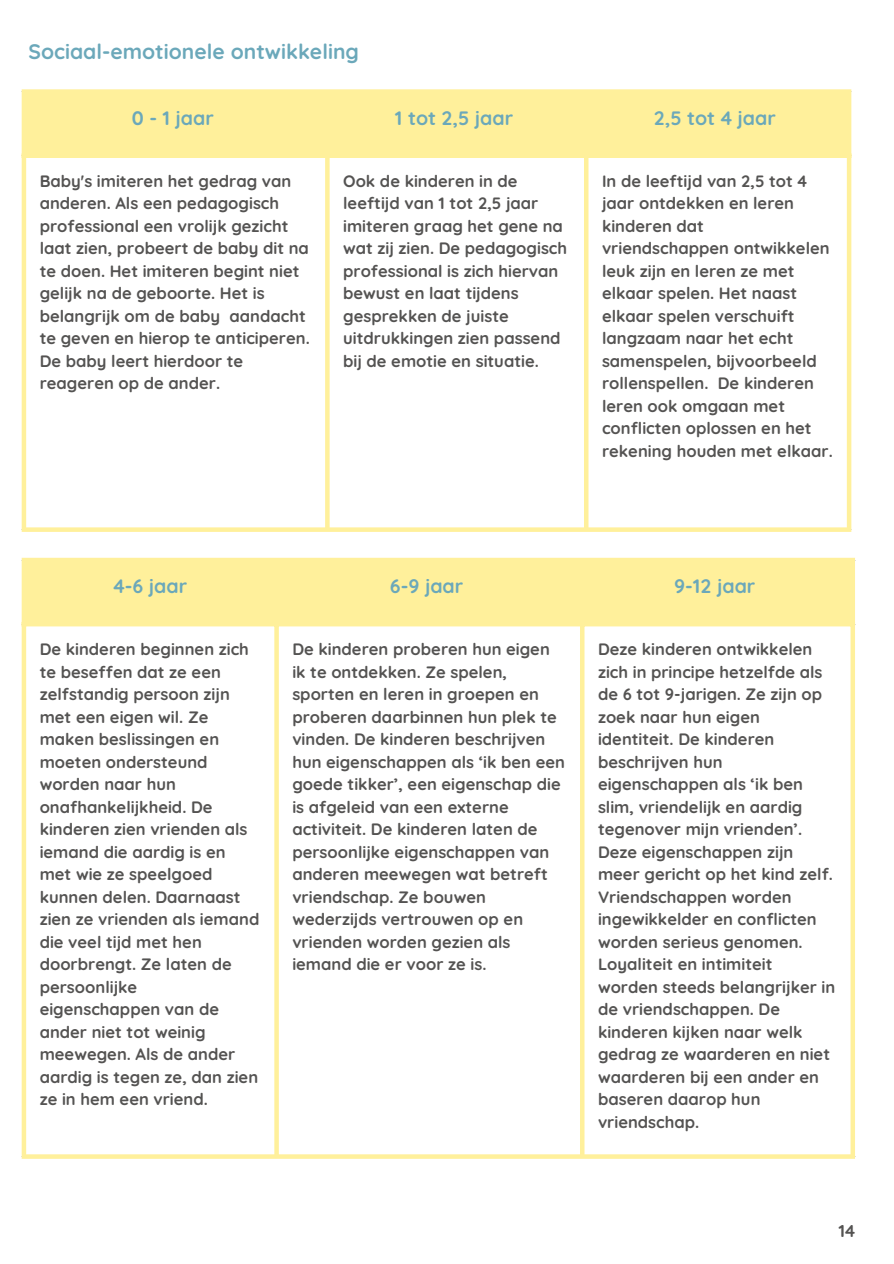
<style>
.page{position:relative;width:894px;height:1264px;background:#fff}
.page>*{position:absolute;margin:0;border:0;box-sizing:border-box;transform-origin:0 0}
.t1{font:700 21px "Quicksand";color:#6ba8ba}
.t2{font:700 19.5px "Quicksand";color:#6ba8ba}
.t3{font:700 17.25px "Quicksand";color:#545352}
.t4{font:700 16.5px/22.5px "Quicksand";color:#545352}
</style>
<div class="page">
<div style="left:26px;top:94px;width:820px;height:59px;background:#fff09b"></div>
<hr style="left:22px;top:94px;width:4px;height:433px;background:#fff09b">
<hr style="left:325px;top:94px;width:4px;height:433px;background:#fff09b">
<hr style="left:584px;top:94px;width:4px;height:433px;background:#fff09b">
<div style="left:846px;top:94px;width:5px;height:433px;background:#fff09b"></div>
<div style="left:22px;top:89px;width:829px;height:5px;background:#fff09b"></div>
<div style="left:22px;top:153px;width:829px;height:5px;background:#fff09b"></div>
<div style="left:22px;top:527px;width:829px;height:5px;background:#fff09b"></div>
<div style="left:26px;top:562px;width:824px;height:60px;background:#fff09b"></div>
<hr style="left:22px;top:562px;width:4px;height:592px;background:#fff09b">
<div style="left:274px;top:562px;width:5px;height:592px;background:#fff09b"></div>
<hr style="left:580px;top:562px;width:4px;height:592px;background:#fff09b">
<svg style="left:850px;top:562px;width:4px;height:592px;background:#fff1a6"></svg>
<hr style="left:22px;top:558px;width:832px;height:4px;background:#fff09b">
<hr style="left:22px;top:622px;width:832px;height:4px;background:#fff09b">
<svg style="left:22px;top:1154px;width:832px;height:4px;background:#fff0a2"></svg>
<p class="t1" style="left:28px;top:38px;width:332px">Sociaal-emotionele ontwikkeling</p>
<h1 class="t2" style="left:132px;top:105px;width:83px">0 - 1 jaar</h1>
<p class="t2" style="left:395px;top:105px;width:120px">1 tot 2,5 jaar</p>
<p class="t2" style="left:653px;top:105px;width:123px">2,5 tot 4 jaar</p>
<p class="t4" style="left:40px;top:169px;width:271px">Baby's imiteren het gedrag van anderen. Als een pedagogisch professional een vrolijk gezicht laat zien, probeert de baby dit na te doen. Het imiteren begint niet gelijk na de geboorte. Het is belangrijk om de baby aandacht te geven en hierop te anticiperen.<br>De baby leert hierdoor te reageren op de ander.</p>
<p class="t4" style="left:343px;top:169px;width:225px">Ook de kinderen in de leeftijd van 1 tot 2,5 jaar imiteren graag het gene na wat zij zien. De pedagogisch professional is zich hiervan bewust en laat tijdens gesprekken de juiste uitdrukkingen zien passend bij de emotie en situatie.</p>
<p class="t4" style="left:602px;top:169px;width:232px">In de leeftijd van 2,5 tot 4 jaar ontdekken en leren kinderen dat vriendschappen ontwikkelen leuk zijn en leren ze met elkaar spelen. Het naast elkaar spelen verschuift langzaam naar het echt samenspelen, bijvoorbeeld rollenspellen. De kinderen leren ook omgaan met conflicten oplossen en het rekening houden met elkaar.</p>
<p class="t2" style="left:113px;top:573px;width:75px">4-6 jaar</p>
<p class="t2" style="left:390px;top:573px;width:75px">6-9 jaar</p>
<p class="t2" style="left:674px;top:573px;width:83px">9-12 jaar</p>
<p class="t4" style="left:40px;top:637px;width:221px">De kinderen beginnen zich te beseffen dat ze een zelfstandig persoon zijn met een eigen wil. Ze maken beslissingen en moeten ondersteund worden naar hun onafhankelijkheid. De kinderen zien vrienden als iemand die aardig is en met wie ze speelgoed kunnen delen. Daarnaast zien ze vrienden als iemand die veel tijd met hen doorbrengt. Ze laten de persoonlijke eigenschappen van de ander niet tot weinig meewegen. Als de ander aardig is tegen ze, dan zien ze in hem een vriend.</p>
<p class="t4" style="left:292px;top:637px;width:274px">De kinderen proberen hun eigen ik te ontdekken. Ze spelen, sporten en leren in groepen en proberen daarbinnen hun plek te vinden. De kinderen beschrijven hun eigenschappen als ‘ik ben een goede tikker’, een eigenschap die is afgeleid van een externe activiteit. De kinderen laten de persoonlijke eigenschappen van anderen meewegen wat betreft vriendschap. Ze bouwen wederzijds vertrouwen op en vrienden worden gezien als iemand die er voor ze is.</p>
<p class="t4" style="left:598px;top:637px;width:239px">Deze kinderen ontwikkelen zich in principe hetzelfde als de 6 tot 9-jarigen. Ze zijn op zoek naar hun eigen identiteit. De kinderen beschrijven hun eigenschappen als ‘ik ben slim, vriendelijk en aardig tegenover mijn vrienden’.<br>Deze eigenschappen zijn meer gericht op het kind zelf.<br>Vriendschappen worden ingewikkelder en conflicten worden serieus genomen.<br>Loyaliteit en intimiteit worden steeds belangrijker in de vriendschappen. De kinderen kijken naar welk gedrag ze waarderen en niet waarderen bij een ander en baseren daarop hun vriendschap.</p>
<p class="t3" style="left:838px;top:1219px;width:18px">14</p>
</div>
